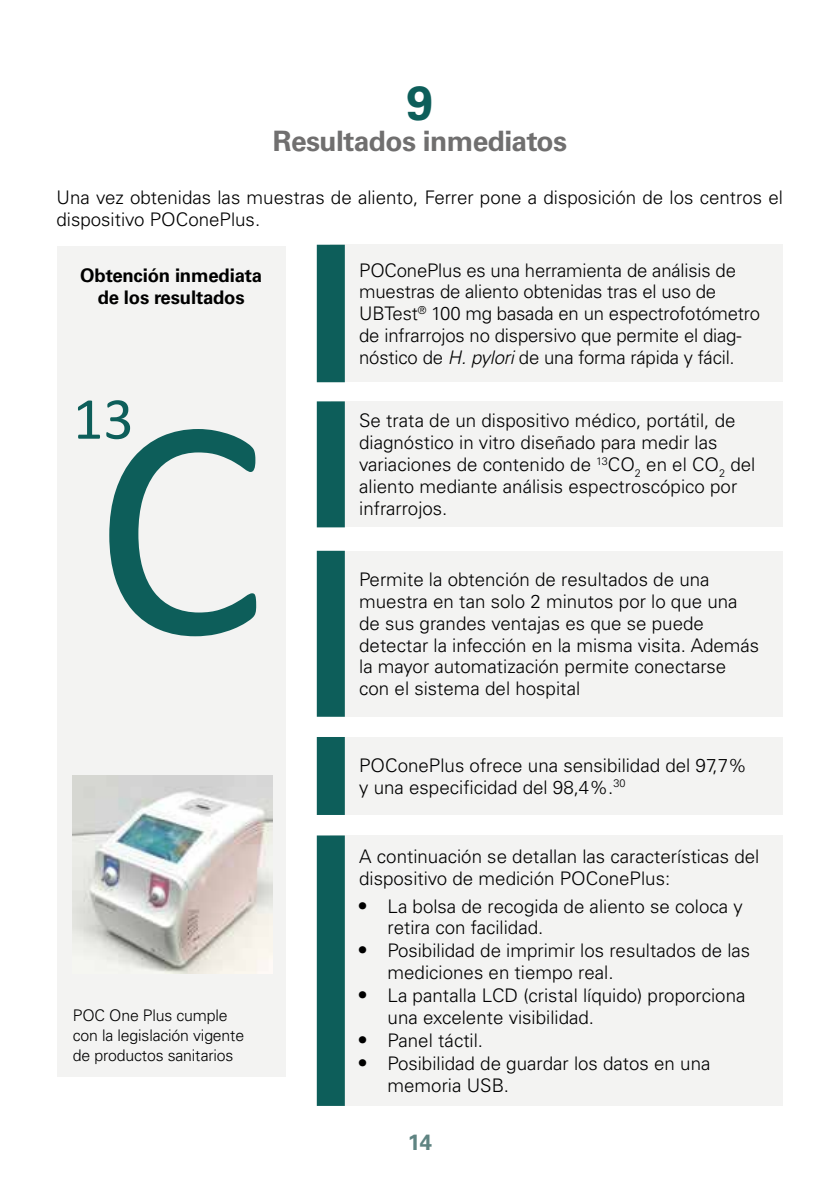
<style>
.page{position:relative;width:840px;height:1191px;background:#fff}
.page>*{position:absolute;margin:0;border:0;box-sizing:border-box;transform-origin:0 0}
.t1{font:320px "Calibri";color:#0d5e5a}
.t2{font:60px "Calibri";color:#0d5e5a}
.t3{font:700 48px "Univers LT Std";color:#0d5e5a}
.t4{font:700 28px "Univers LT Std";letter-spacing:-.02em;color:#706f6f}
.t5{font:700 22px "Univers LT Std";color:#5f8482}
.t6{font:300 18.8px/21.8px "Univers LT Std";color:#000}
.t7{font:700 18.8px/22px "Univers LT Std";letter-spacing:-.01em;color:#000;text-align:center}
.t8{font:300 16px/20px "Univers LT Std";letter-spacing:-.01em;color:#000}
.s1{font-style:italic}
.s2{font-weight:700;font-size:20px}
</style>
<div class="page">
<div style="left:57px;top:246px;width:228px;height:830px;background:#f3f3f2"></div>
<div style="left:330px;top:551px;width:452px;height:166px;background:#f3f3f2"></div>
<div style="left:316px;top:551px;width:28px;height:166px;background:#0d5e5a"></div>
<div style="left:330px;top:401px;width:452px;height:126px;background:#f3f3f2"></div>
<div style="left:316px;top:401px;width:28px;height:126px;background:#0d5e5a"></div>
<div style="left:330px;top:245px;width:452px;height:137px;background:#f3f3f2"></div>
<div style="left:316px;top:245px;width:28px;height:137px;background:#0d5e5a"></div>
<div style="left:330px;top:737px;width:452px;height:78px;background:#f3f3f2"></div>
<div style="left:316px;top:737px;width:28px;height:78px;background:#0d5e5a"></div>
<div style="left:330px;top:835px;width:452px;height:271px;background:#f3f3f2"></div>
<div style="left:316px;top:835px;width:28px;height:271px;background:#0d5e5a"></div>
<img style="left:73px;top:776px;width:199px;height:197px">
<h3 class="t3" style="left:406px;top:75px;width:28px">9</h3>
<h3 class="t4" style="left:273px;top:125px;width:296px">Resultados inmediatos</h3>
<p class="t6" style="left:56px;top:186px;width:727px">Una vez obtenidas las muestras de aliento, Ferrer pone a disposición de los centros el dispositivo POConePlus.</p>
<p class="t7" style="left:80px;top:265px;width:183px">Obtención inmediata de los resultados</p>
<p class="t6" style="left:359px;top:259px;width:402px">POConePlus es una herramienta de análisis de muestras de aliento obtenidas tras el uso de UBTest<sup>®</sup> 100 mg basada en un espectrofotómetro de infrarrojos no dispersivo que permite el diag&shy;nóstico de <span class="s1">H. pylori</span> de una forma rápida y fácil.</p>
<h2 class="t2" style="left:73px;top:377px;width:62px">13</h2>
<h1 class="t1" style="left:94px;top:305px;width:172px">C</h1>
<p class="t8" style="left:73px;top:1005px;width:173px">POC One Plus cumple con la legislación vigente de productos sanitarios</p>
<p class="t6" style="left:359px;top:410px;width:397px">Se trata de un dispositivo médico, portátil, de diagnóstico in vitro diseñado para medir las variaciones de contenido de <sup>13</sup>CO<sub>2</sub> en el CO<sub>2</sub> del aliento mediante análisis espectroscópico por infrarrojos.</p>
<p class="t6" style="left:359px;top:568px;width:401px">Permite la obtención de resultados de una muestra en tan solo 2 minutos por lo que una de sus grandes ventajas es que se puede detectar la infección en la misma visita. Además la mayor automatización permite conectarse con el sistema del hospital</p>
<p class="t6" style="left:359px;top:754px;width:389px">POConePlus ofrece una sensibilidad del 97,7% y una especificidad del 98,4%.<sup>30</sup></p>
<p class="t6" style="left:359px;top:845px;width:401px">A continuación se detallan las características del dispositivo de medición POConePlus:</p>
<p class="t6" style="left:387px;top:895px;width:356px;text-indent:-28px"><span class="s2">•</span> La bolsa de recogida de aliento se coloca y retira con facilidad.</p>
<p class="t6" style="left:387px;top:939px;width:364px;text-indent:-28px"><span class="s2">•</span> Posibilidad de imprimir los resultados de las mediciones en tiempo real.</p>
<p class="t6" style="left:387px;top:984px;width:359px;text-indent:-28px"><span class="s2">•</span> La pantalla LCD (cristal líquido) proporciona una excelente visibilidad.</p>
<p class="t6" style="left:359px;top:1029px;width:125px"><span class="s2">•</span> Panel táctil.</p>
<p class="t6" style="left:387px;top:1052px;width:324px;text-indent:-28px"><span class="s2">•</span> Posibilidad de guardar los datos en una memoria USB.</p>
<p class="t5" style="left:407px;top:1129px;width:26px">14</p>
</div>
